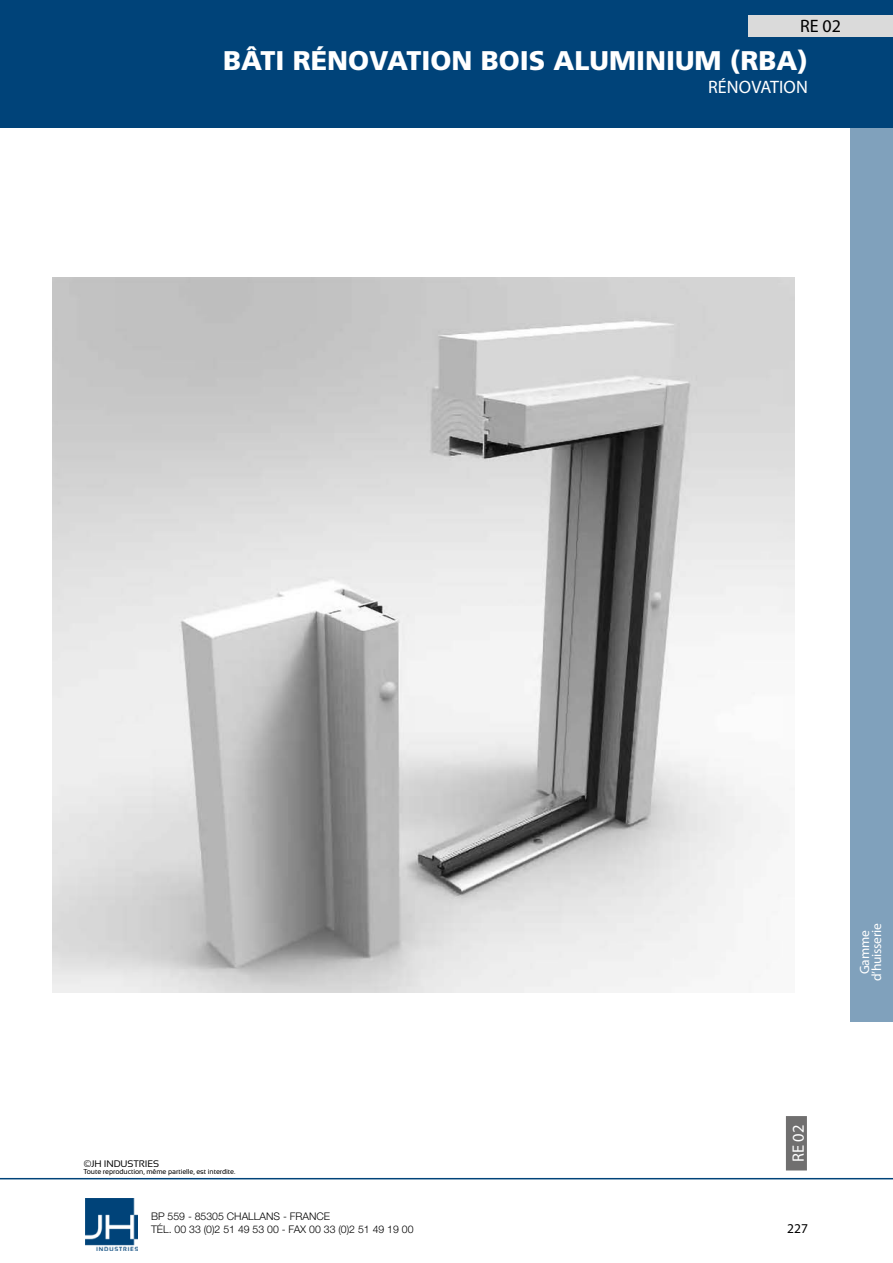
<style>
.page{position:relative;width:893px;height:1263px;background:#fff}
.page>*{position:absolute;margin:0;border:0;box-sizing:border-box;transform-origin:0 0}
.t1{font:900 27px "Frutiger LT Std";color:#fff}
.t2{font:18px "Myriad Pro";letter-spacing:.005em;color:#fff}
.t3{font:18px "Myriad Pro";color:#000}
.t4{font:16.5px "Myriad Pro";color:#fff}
.t5{font:13.5px/12px "Myriad Pro";letter-spacing:-.02em;color:#fff;text-align:center}
.t6{font:13.5px "Myriad Pro";color:#000}
.t7{font:300 10.5px/12.6px "Helvetica Neue LT Std";color:#000}
.t8{font:9.45px "Sansation";letter-spacing:-.01em;color:#000}
.t9{font:7.2px "Sansation";letter-spacing:-.01em;color:#000}
</style>
<div class="page">
<img style="left:85px;top:1199px;width:52px;height:51px">
<hr style="left:0;top:1178px;width:893px;height:1px;background:#004379">
<div style="left:0;top:0;width:893px;height:128px;background:#004379"></div>
<div style="left:850px;top:128px;width:43px;height:893px;background:#80a1bc"></div>
<img style="left:52px;top:277px;width:743px;height:716px">
<div style="left:748px;top:15px;width:145px;height:22px;background:#dadada"></div>
<div style="left:786px;top:1116px;width:21px;height:54px;background:#706f6f"></div>
<h2 class="t3" style="left:800px;top:15px;width:42px">RE 02</h2>
<h1 class="t1" style="left:223px;top:44px;width:586px">BÂTI RÉNOVATION BOIS ALUMINIUM (RBA)</h1>
<h2 class="t2" style="left:708px;top:76px;width:101px">RÉNOVATION</h2>
<p class="t8" style="left:83px;top:1158px;width:77px">©JH INDUSTRIES</p>
<p class="t9" style="left:83px;top:1167px;width:154px">Toute reproduction, même partielle, est interdite.</p>
<p class="t7" style="left:151px;top:1210px;width:264px">BP 559 - 85305 CHALLANS - FRANCE<br>TÉL. 00 33 (0)2 51 49 53 00 - FAX 00 33 (0)2 51 49 19 00</p>
<p class="t5" style="left:858px;top:981px;width:59px;rotate:-90deg">Gamme d’huisserie</p>
<h3 class="t4" style="left:788px;top:1162px;width:39px;rotate:-90deg">RE 02</h3>
<p class="t6" style="left:787px;top:1220px;width:22px">227</p>
</div>
